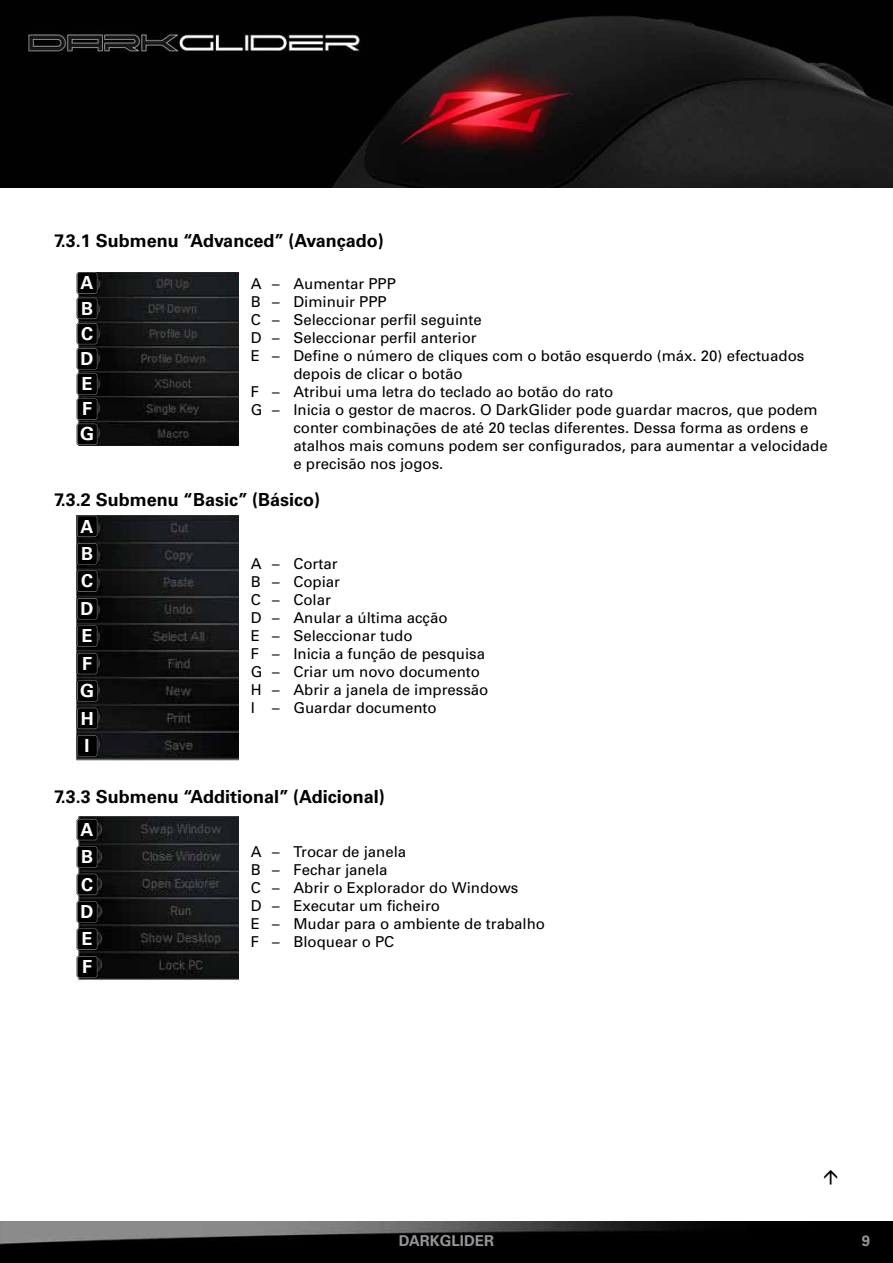
<style>
.page{position:relative;width:893px;height:1263px;background:#fff}
.page>*{position:absolute;margin:0;border:0;box-sizing:border-box;transform-origin:0 0}
.t1{font:700 18px "Univers";color:#000}
.t2{font:700 18px/27.5px "Univers";color:#fff;text-align:justify}
.t3{font:15px/18px "Univers";color:#000}
.t4{font:700 15px "Univers";color:#939598}
</style>
<div class="page">
<img style="left:0;top:1px;width:893px;height:187px">
<img style="left:0;top:1221px;width:893px;height:42px">
<img style="left:98px;top:272px;width:140px;height:173px">
<img style="left:77px;top:515px;width:161px;height:245px">
<img style="left:77px;top:816px;width:161px;height:165px">
<svg style="left:77px;top:515px;width:21px;height:22px"></svg>
<svg style="left:77px;top:543px;width:21px;height:49px"></svg>
<svg style="left:77px;top:818px;width:21px;height:77px;background:#111"></svg>
<svg style="left:77px;top:901px;width:21px;height:49px"></svg>
<svg style="left:77px;top:956px;width:21px;height:22px"></svg>
<svg style="left:77px;top:272px;width:21px;height:173px;background:#101010"></svg>
<svg style="left:77px;top:598px;width:21px;height:131px;background:#0d0d0d"></svg>
<svg style="left:77px;top:735px;width:21px;height:22px"></svg>
<p class="t1" style="left:54px;top:230px;width:331px">7.3.1 Submenu “Advanced” (Avançado)</p>
<p class="t3" style="left:251px;top:274px;width:147px">A – Aumentar PPP</p>
<p class="t3" style="left:251px;top:292px;width:137px">B – Diminuir PPP</p>
<p class="t3" style="left:251px;top:310px;width:232px">C – Seleccionar perfil seguinte</p>
<p class="t3" style="left:251px;top:328px;width:227px">D – Seleccionar perfil anterior</p>
<p class="t3" style="left:251px;top:346px;width:555px">E – Define o número de cliques com o botão esquerdo (máx. 20) efectuados</p>
<p class="t3" style="left:293px;top:364px;width:171px">depois de clicar o botão</p>
<p class="t3" style="left:251px;top:382px;width:364px">F – Atribui uma letra do teclado ao botão do rato</p>
<p class="t3" style="left:251px;top:400px;width:568px">G – Inicia o gestor de macros. O DarkGlider pode guardar macros, que podem</p>
<p class="t3" style="left:293px;top:418px;width:517px">conter combinações de até 20 teclas diferentes. Dessa forma as ordens e</p>
<p class="t3" style="left:293px;top:436px;width:536px">atalhos mais comuns podem ser configurados, para aumentar a velocidade</p>
<p class="t3" style="left:293px;top:454px;width:152px">e precisão nos jogos.</p>
<p class="t1" style="left:54px;top:489px;width:268px">7.3.2 Submenu “Basic” (Básico)</p>
<p class="t2" style="left:81px;top:269px;width:14px">A</p>
<p class="t2" style="left:81px;top:295px;width:14px">B</p>
<p class="t2" style="left:81px;top:320px;width:14px">C</p>
<p class="t2" style="left:81px;top:345px;width:14px">D</p>
<p class="t2" style="left:82px;top:370px;width:12px">E</p>
<p class="t2" style="left:82px;top:395px;width:12px">F</p>
<p class="t2" style="left:80px;top:421px;width:16px">G</p>
<p class="t2" style="left:81px;top:513px;width:14px">A</p>
<p class="t2" style="left:81px;top:540px;width:14px">B</p>
<p class="t2" style="left:81px;top:567px;width:14px">C</p>
<p class="t2" style="left:81px;top:595px;width:14px">D</p>
<p class="t2" style="left:82px;top:622px;width:12px">E</p>
<p class="t2" style="left:82px;top:650px;width:12px">F</p>
<p class="t2" style="left:80px;top:677px;width:16px">G H I</p>
<p class="t3" style="left:251px;top:554px;width:239px">A – Cortar<br>B – Copiar<br>C – Colar<br>D – Anular a última acção<br>E – Seleccionar tudo<br>F – Inicia a função de pesquisa<br>G – Criar um novo documento<br>H – Abrir a janela de impressão<br>I – Guardar documento</p>
<p class="t1" style="left:54px;top:786px;width:332px">7.3.3 Submenu “Additional” (Adicional)</p>
<p class="t2" style="left:81px;top:816px;width:14px">A</p>
<p class="t2" style="left:81px;top:843px;width:14px">B</p>
<p class="t2" style="left:81px;top:871px;width:14px">C</p>
<p class="t2" style="left:81px;top:898px;width:14px">D</p>
<p class="t2" style="left:82px;top:925px;width:12px">E</p>
<p class="t2" style="left:82px;top:953px;width:12px">F</p>
<p class="t3" style="left:251px;top:843px;width:296px">A – Trocar de janela<br>B – Fechar janela<br>C – Abrir o Explorador do Windows<br>D – Executar um ficheiro<br>E – Mudar para o ambiente de trabalho<br>F – Bloquear o PC</p>
<p class="t4" style="left:399px;top:1232px;width:97px">darkglider</p>
<p class="t4" style="left:862px;top:1232px;width:10px">9</p>
</div>
